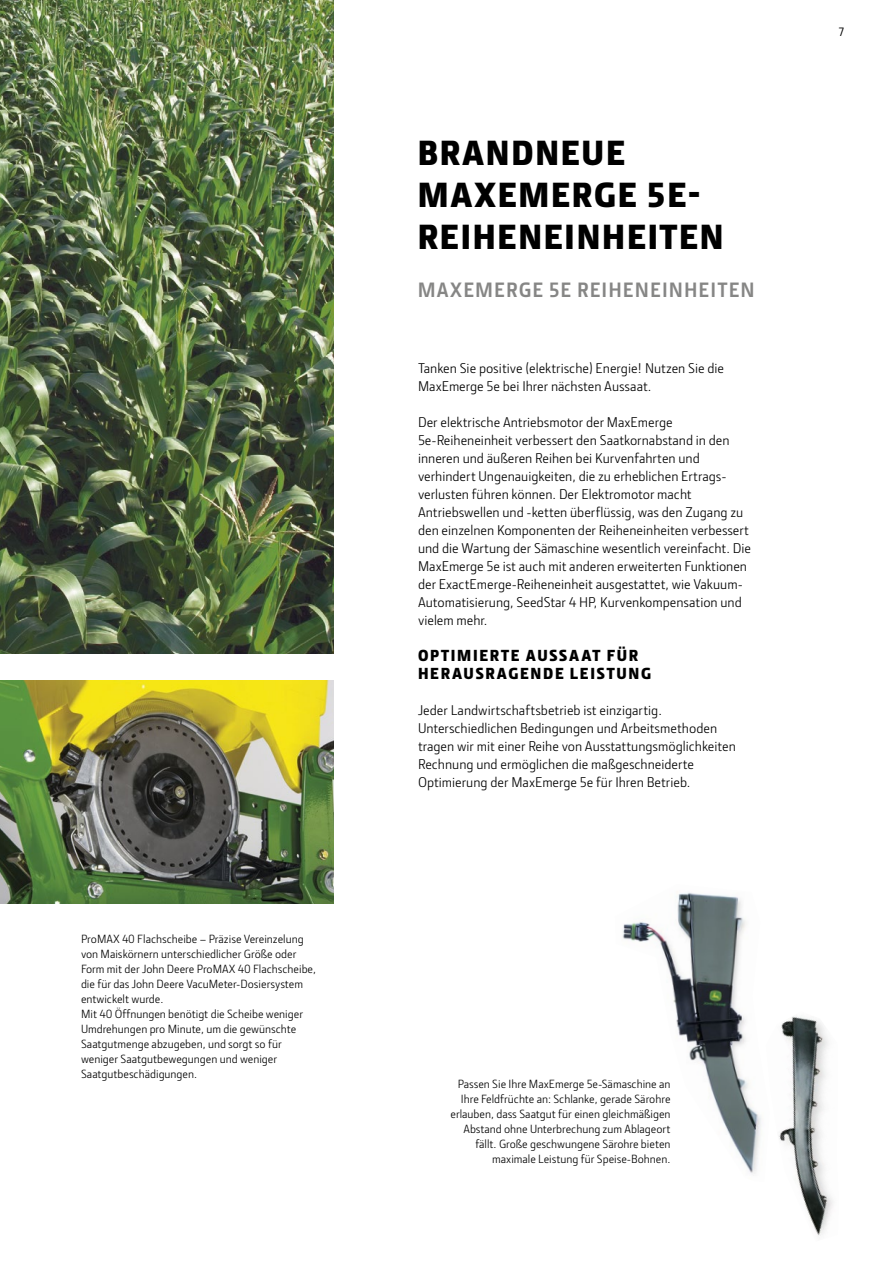
<style>
.page{position:relative;width:893px;height:1263px;background:#fff}
.page>*{position:absolute;margin:0;border:0;box-sizing:border-box;transform-origin:0 0}
.t1{font:900 36px/42px "Section";letter-spacing:.05em;color:#000}
.t2{font:700 21px "JD Sans Pro";letter-spacing:.05em;color:#868685}
.t3{font:900 16.5px/18px "Section";letter-spacing:.105em;color:#000}
.t4{font:14.25px/18px "JD Sans Pro";color:#000}
.t5{font:12px/15px "JD Sans Pro";color:#000;text-align:right}
.t6{font:500 12px "JD Sans Pro";color:#000}
</style>
<div class="page">
<img style="left:0;top:0;width:334px;height:654px">
<img style="left:0;top:681px;width:334px;height:222px">
<img style="left:779px;top:1016px;width:54px;height:220px">
<img style="left:622px;top:892px;width:139px;height:282px">
<p class="t5" style="left:81px;top:931px;width:237px;text-align:left">ProMAX 40 Flachscheibe – Präzise Vereinzelung von Maiskörnern unterschiedlicher Größe oder Form mit der John Deere ProMAX 40 Flachscheibe, die für das John Deere VacuMeter-Dosiersystem entwickelt wurde.<br>Mit 40 Öffnungen benötigt die Scheibe weniger Umdrehungen pro Minute, um die gewünschte Saatgutmenge abzugeben, und sorgt so für weniger Saatgutbewegungen und weniger Saatgutbeschädigungen.</p>
<h1 class="t1" style="left:418px;top:132px;width:307px">BRANDNEUE<br>MAXEMERGE 5E-<br>REIHENEINHEITEN</h1>
<h2 class="t2" style="left:418px;top:276px;width:338px">MAXEMERGE 5E REIHENEINHEITEN</h2>
<p class="t4" style="left:418px;top:358px;width:308px">Tanken Sie positive (elektrische) Energie! Nutzen Sie die<br>MaxEmerge 5e bei Ihrer nächsten Aussaat.</p>
<p class="t4" style="left:418px;top:412px;width:335px">Der elektrische Antriebsmotor der MaxEmerge 5e-Reiheneinheit verbessert den Saatkornabstand in den inneren und äußeren Reihen bei Kurvenfahrten und verhindert Ungenauigkeiten, die zu erheblichen Ertrags&shy;verlusten führen können. Der Elektromotor macht Antriebswellen und -ketten überflüssig, was den Zugang zu den einzelnen Komponenten der Reiheneinheiten verbessert und die Wartung der Sämaschine wesentlich vereinfacht. Die MaxEmerge 5e ist auch mit anderen erweiterten Funktionen der ExactEmerge-Reiheneinheit ausgestattet, wie Vakuum-Automatisierung, SeedStar 4 HP, Kurvenkompensation und vielem mehr.</p>
<p class="t3" style="left:418px;top:646px;width:235px">OPTIMIERTE AUSSAAT FÜR<br>HERAUSRAGENDE LEISTUNG</p>
<p class="t4" style="left:418px;top:700px;width:319px">Jeder Landwirtschaftsbetrieb ist einzigartig.<br>Unterschiedlichen Bedingungen und Arbeitsmethoden tragen wir mit einer Reihe von Ausstattungsmöglichkeiten Rechnung und ermöglichen die maßgeschneiderte Optimierung der MaxEmerge 5e für Ihren Betrieb.</p>
<p class="t6" style="left:839px;top:23px;width:7px">7</p>
<p class="t5" style="left:450px;top:1076px;width:222px">Passen Sie Ihre MaxEmerge 5e-Sämaschine an Ihre Feldfrüchte an: Schlanke, gerade Särohre erlauben, dass Saatgut für einen gleichmäßigen Abstand ohne Unterbrechung zum Ablageort fällt. Große geschwungene Särohre bieten maximale Leistung für Speise-Bohnen.</p>
</div>
